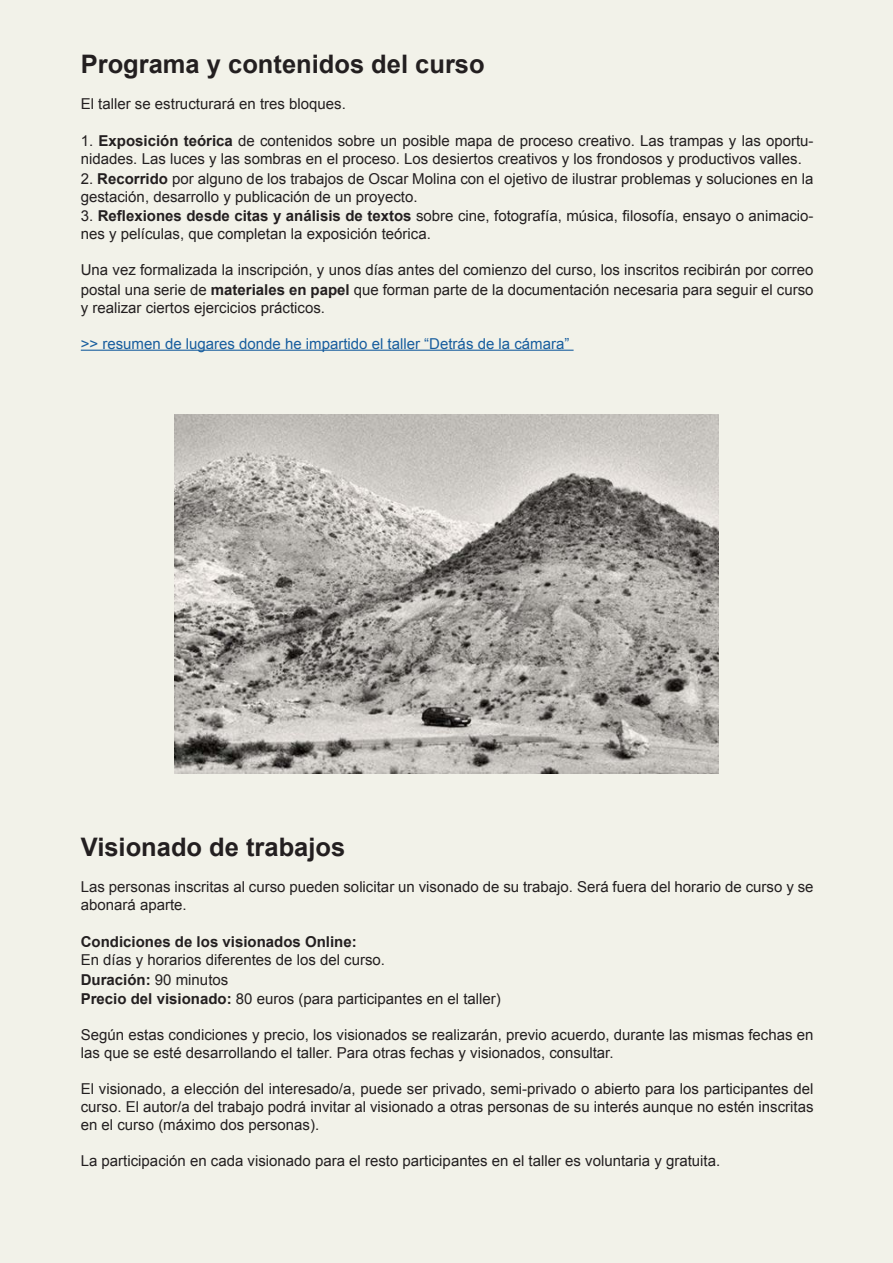
<style>
.page{position:relative;width:893px;height:1263px;background:#f2f2e9}
.page>*{position:absolute;margin:0;border:0;box-sizing:border-box;transform-origin:0 0}
.t1{font:700 25.5px "Arial";color:#231f20}
.t2{font:15px/18px "Arial";color:#231f20}
.t3{font:15px "Arial";color:#175d9e}
.t4{font:700 15px "Arial";color:#231f20}
.s1{font-weight:700}
.s2{font-weight:400}
</style>
<div class="page">
<hr style="left:81px;top:350px;width:493px;height:1px;background:#175d9e">
<img style="left:174px;top:414px;width:545px;height:360px">
<p class="t1" style="left:81px;top:47px;width:405px">Programa y contenidos del curso</p>
<p class="t2" style="left:81px;top:94px;width:267px">El taller se estructurará en tres bloques.</p>
<p class="t2" style="left:81px;top:132px;width:734px">1. <span class="s1">Exposición teórica</span> de contenidos sobre un posible mapa de proceso creativo. Las trampas y las oportu&shy;nidades. Las luces y las sombras en el proceso. Los desiertos creativos y los frondosos y productivos valles.</p>
<p class="t2" style="left:81px;top:169px;width:734px">2. <span class="s1">Recorrido</span> por alguno de los trabajos de Oscar Molina con el ojetivo de ilustrar problemas y soluciones en la gestación, desarrollo y publicación de un proyecto.</p>
<p class="t2" style="left:81px;top:207px;width:734px">3. <span class="s1">Reflexiones desde citas y análisis de textos</span> sobre cine, fotografía, música, filosofía, ensayo o animacio&shy;nes y películas, que completan la exposición teórica.</p>
<p class="t2" style="left:81px;top:260px;width:734px;line-height:19.5px">Una vez formalizada la inscripción, y unos días antes del comienzo del curso, los inscritos recibirán por correo postal una serie de <span class="s1">materiales en papel</span> que forman parte de la documentación necesaria para seguir el curso</p>
<p class="t2" style="left:81px;top:298px;width:246px">y realizar ciertos ejercicios prácticos.</p>
<p class="t3" style="left:81px;top:333px;width:490px">&gt;&gt; resumen de lugares donde he impartido el taller “Detrás de la cámara”</p>
<p class="t1" style="left:81px;top:830px;width:266px">Visionado de trabajos</p>
<p class="t2" style="left:81px;top:877px;width:734px">Las personas inscritas al curso pueden solicitar un visonado de su trabajo. Será fuera del horario de curso y se abonará aparte.</p>
<p class="t4" style="left:81px;top:932px;width:277px">Condiciones de los visionados Online:</p>
<p class="t2" style="left:81px;top:951px;width:306px">En días y horarios diferentes de los del curso.</p>
<p class="t4" style="left:81px;top:969px;width:149px">Duración: <span class="s2">90 minutos</span></p>
<p class="t2" style="left:81px;top:990px;width:422px"><span class="s1">Precio del visionado:</span> 80 euros (para participantes en el taller)</p>
<p class="t2" style="left:81px;top:1026px;width:734px">Según estas condiciones y precio, los visionados se realizarán, previo acuerdo, durante las mismas fechas en las que se esté desarrollando el taller. Para otras fechas y visionados, consultar.</p>
<p class="t2" style="left:81px;top:1080px;width:734px;text-align:justify">El visionado, a elección del interesado/a, puede ser privado, semi-privado o abierto para los participantes del curso. El autor/a del trabajo podrá invitar al visionado a otras personas de su interés aunque no estén inscritas en el curso (máximo dos personas).</p>
<p class="t2" style="left:81px;top:1152px;width:641px">La participación en cada visionado para el resto participantes en el taller es voluntaria y gratuita.</p>
</div>
